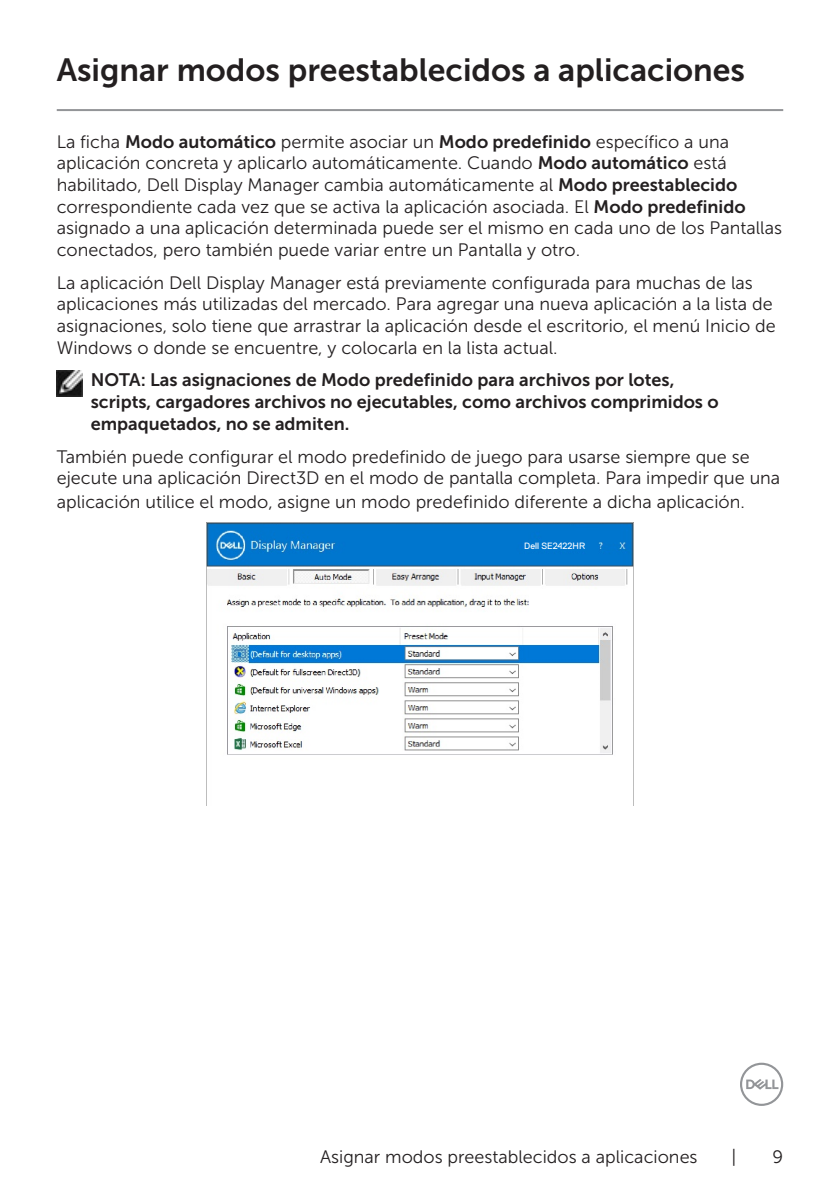
<style>
.page{position:relative;width:840px;height:1191px;background:#fff}
.page>*{position:absolute;margin:0;border:0;box-sizing:border-box;transform-origin:0 0}
.Head1{font:32px "Museo Sans For Dell 700";color:#231f20}
.t1{font:18px/21.6px "Museo Sans For Dell 300";color:#231f20}
.t2{font:18px/21.6px "Museo Sans For Dell 700";color:#231f20}
.t3{font:9.2px "Dell Replica";color:#fff}
.s1{font-family:"Museo Sans For Dell 700"}
</style>
<div class="page">
<svg style="left:740px;top:1062px;width:42px;height:44px"></svg>
<hr style="left:57px;top:109px;width:725px;height:2px;background:#939598">
<img style="left:57px;top:371px;width:25px;height:25px">
<img style="left:206px;top:522px;width:427px;height:283px">
<div style="left:524px;top:540px;width:62px;height:10px;background:#0076ce"></div>
<p class="Head1" style="left:57px;top:52px;width:689px">Asignar modos preestablecidos a aplicaciones</p>
<p class="t1" style="left:57px;top:131px;width:726px">La ficha <span class="s1">Modo automático</span> permite asociar un <span class="s1">Modo predefinido</span> específico a una aplicación concreta y aplicarlo automáticamente. Cuando <span class="s1">Modo automático</span> está habilitado, Dell Display Manager cambia automáticamente al <span class="s1">Modo preestablecido </span>correspondiente cada vez que se activa la aplicación asociada. El <span class="s1">Modo predefinido </span>asignado a una aplicación determinada puede ser el mismo en cada uno de los Pantallas conectados, pero también puede variar entre un Pantalla y otro.</p>
<p class="t1" style="left:57px;top:272px;width:720px">La aplicación Dell Display Manager está previamente configurada para muchas de las aplicaciones más utilizadas del mercado. Para agregar una nueva aplicación a la lista de asignaciones, solo tiene que arrastrar la aplicación desde el escritorio, el menú Inicio de Windows o donde se encuentre, y colocarla en la lista actual.</p>
<p class="t2" style="left:91px;top:369px;width:629px">NOTA: Las asignaciones de Modo predefinido para archivos por lotes, scripts, cargadores archivos no ejecutables, como archivos comprimidos o empaquetados, no se admiten.</p>
<p class="t1" style="left:57px;top:446px;width:724px">También puede configurar el modo predefinido de juego para usarse siempre que se ejecute una aplicación Direct3D en el modo de pantalla completa. Para impedir que una</p>
<p class="t1" style="left:57px;top:491px;width:689px">aplicación utilice el modo, asigne un modo predefinido diferente a dicha aplicación.</p>
<p class="t3" style="left:524px;top:541px;width:62px">Dell SE2422HR</p>
<p class="t1" style="left:320px;top:1145px;width:379px">Asignar modos preestablecidos a aplicaciones</p>
<p class="t1" style="left:731px;top:1145px;width:6px">|</p>
<p class="t1" style="left:772px;top:1145px;width:12px">9</p>
</div>
